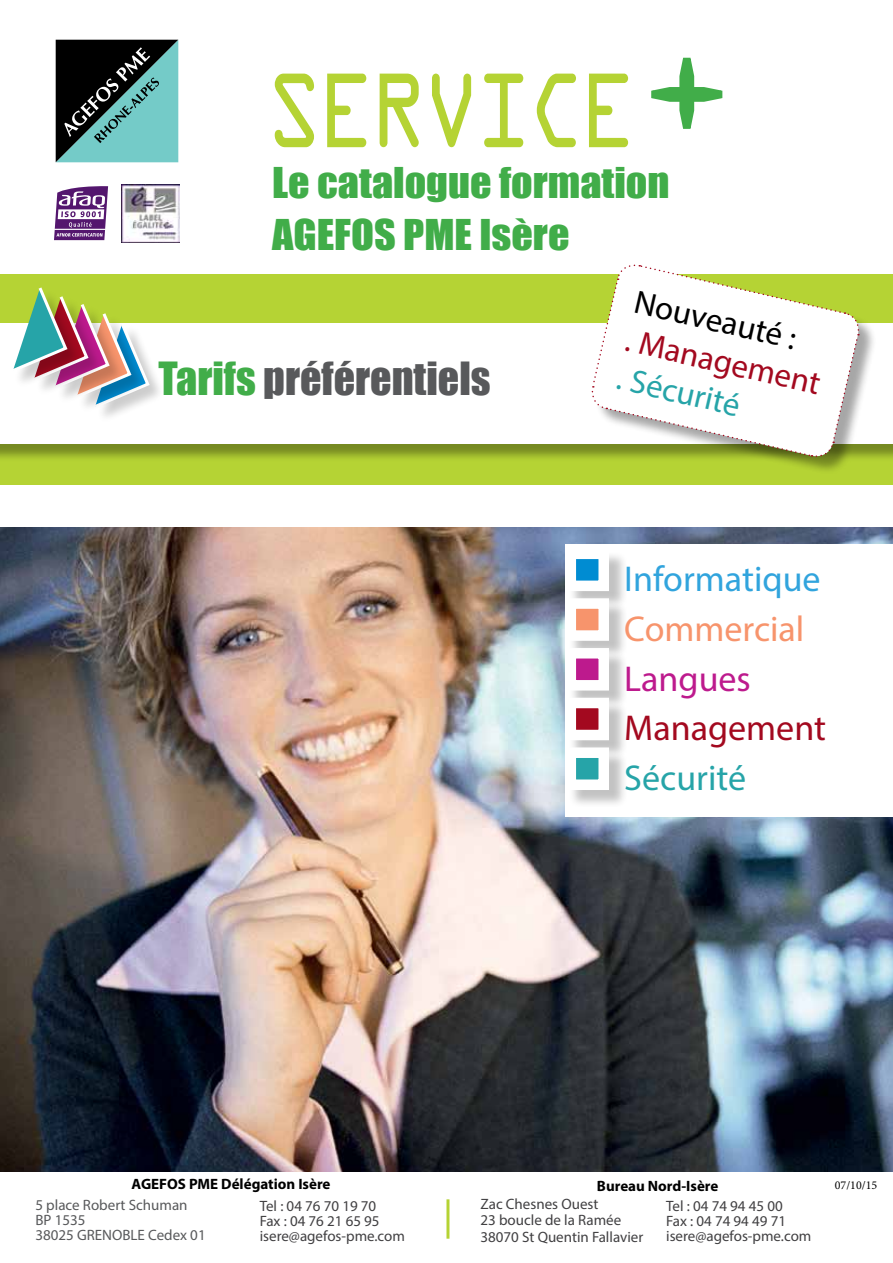
<style>
.page{position:relative;width:893px;height:1263px;background:#fff}
.page>*{position:absolute;margin:0;border:0;box-sizing:border-box;transform-origin:0 0}
.t1{font:113.4px "OCRA Extended";letter-spacing:-.05em;color:#b5d334;scale:.83 1}
.t2{font:42px "Impact";color:#58595b}
.t3{font:39px/52.5px "Impact";color:#41ad49;scale:1.08 1}
.t4{font:36px "Myriad Pro";color:#31a4dd}
.t5{font:36px "Myriad Pro";color:#f7946c}
.t6{font:36px "Myriad Pro";color:#a3091f}
.t7{font:36px "Myriad Pro";color:#26a4a8}
.t8{font:36px "Myriad Pro";color:#bd1a8d}
.t9{font:33px "Myriad Pro";color:#a3091f}
.t10{font:33px "Myriad Pro";color:#000}
.t11{font:33px "Myriad Pro";color:#26a4a8}
.t12{font:15px/15px "Myriad Pro";color:#414042}
.t13{font:15px/15px "Myriad Pro";color:#58595b}
.t14{font:700 15px "Myriad Pro";color:#000}
.t15{font:12px "Minion Pro";color:#000}
.s1{color:#41ad49}
</style>
<div class="page">
<img style="left:0;top:527px;width:893px;height:644px">
<div style="left:0;top:274px;width:893px;height:211px;background:#b5d334"></div>
<svg style="left:55px;top:39px;width:124px;height:124px"></svg>
<svg style="left:56px;top:40px;width:122px;height:122px;background:#416b69"></svg>
<div style="left:566px;top:544px;width:327px;height:272px;background:#fff"></div>
<div style="left:568px;top:551px;width:60px;height:59px;background:#000;opacity:.24"></div>
<div style="left:566px;top:549px;width:43px;height:42px;background:#008cd2;border:10px solid #fff"></div>
<div style="left:568px;top:600px;width:60px;height:59px;background:#000;opacity:.24"></div>
<div style="left:566px;top:598px;width:43px;height:43px;background:#f7946c;border:10px solid #fff"></div>
<div style="left:568px;top:650px;width:60px;height:59px;background:#000;opacity:.24"></div>
<div style="left:566px;top:648px;width:43px;height:42px;background:#bd1a8d;border:10px solid #fff"></div>
<div style="left:568px;top:700px;width:60px;height:59px;background:#000;opacity:.24"></div>
<div style="left:566px;top:698px;width:43px;height:42px;background:#a3091f;border:10px solid #fff"></div>
<div style="left:568px;top:750px;width:60px;height:58px;background:#000;opacity:.24"></div>
<div style="left:566px;top:747px;width:43px;height:43px;background:#26a4a8;border:10px solid #fff"></div>
<svg style="left:54px;top:186px;width:54px;height:54px"></svg>
<hr style="left:55px;top:229px;width:50px;height:1px;background:#fff">
<img style="left:121px;top:184px;width:58px;height:58px">
<svg style="left:651px;top:57px;width:72px;height:72px"></svg>
<hr style="left:446px;top:1199px;width:3px;height:40px;background:#b5d334">
<div style="left:0;top:326px;width:893px;height:136px;background:#000;opacity:.35"></div>
<div style="left:0;top:323px;width:893px;height:120px;background:#fff"></div>
<div style="left:96px;top:325px;width:69px;height:98px;background:#000;opacity:.2"></div>
<div style="left:78px;top:315px;width:69px;height:98px;background:#000;opacity:.2"></div>
<svg style="left:13px;top:287px;width:139px;height:123px"></svg>
<div style="left:595px;top:268px;width:282px;height:207px;background:#000;opacity:.35"></div>
<svg style="left:589px;top:268px;width:273px;height:192px"></svg>
<svg style="left:591px;top:264px;width:269px;height:194px"></svg>
<h1 class="t1" style="left:265px;top:50px;width:449px">SERVICE</h1>
<h3 class="t3" style="left:272px;top:155px;width:369px">Le catalogue formation<br>AGEFOS PME Isère</h3>
<h2 class="t2" style="left:159px;top:346px;width:334px"><span class="s1">Tarifs</span> préférentiels</h2>
<h3 class="t10" style="left:639px;top:281px;width:167px;rotate:13deg">Nouveauté :</h3>
<h3 class="t9" style="left:631px;top:319px;width:200px;rotate:13deg">. Management</h3>
<h3 class="t11" style="left:622px;top:357px;width:127px;rotate:13deg">. Sécurité</h3>
<h3 class="t4" style="left:624px;top:557px;width:198px">Informatique</h3>
<h3 class="t5" style="left:624px;top:606px;width:182px">Commercial</h3>
<h3 class="t8" style="left:624px;top:656px;width:128px">Langues</h3>
<h3 class="t6" style="left:624px;top:706px;width:203px">Management</h3>
<h3 class="t7" style="left:624px;top:756px;width:124px">Sécurité</h3>
<p class="t14" style="left:132px;top:1174px;width:200px">AGEFOS PME Délégation Isère</p>
<p class="t14" style="left:597px;top:1176px;width:123px">Bureau Nord-Isère</p>
<p class="t12" style="left:480px;top:1195px;width:164px;line-height:16.5px">Zac Chesnes Ouest<br>23 boucle de la Ramée<br>38070 St Quentin Fallavier</p>
<p class="t13" style="left:35px;top:1197px;width:172px">5 place Robert Schuman<br>BP 1535<br>38025 GRENOBLE Cedex 01</p>
<p class="t12" style="left:666px;top:1198px;width:147px">Tel : 04 74 94 45 00<br>Fax : 04 74 94 49 71 isere@agefos-pme.com</p>
<p class="t12" style="left:260px;top:1198px;width:147px">Tel : 04 76 70 19 70<br>Fax : 04 76 21 65 95 isere@agefos-pme.com</p>
<p class="t15" style="left:835px;top:1177px;width:44px">07/10/15</p>
</div>
